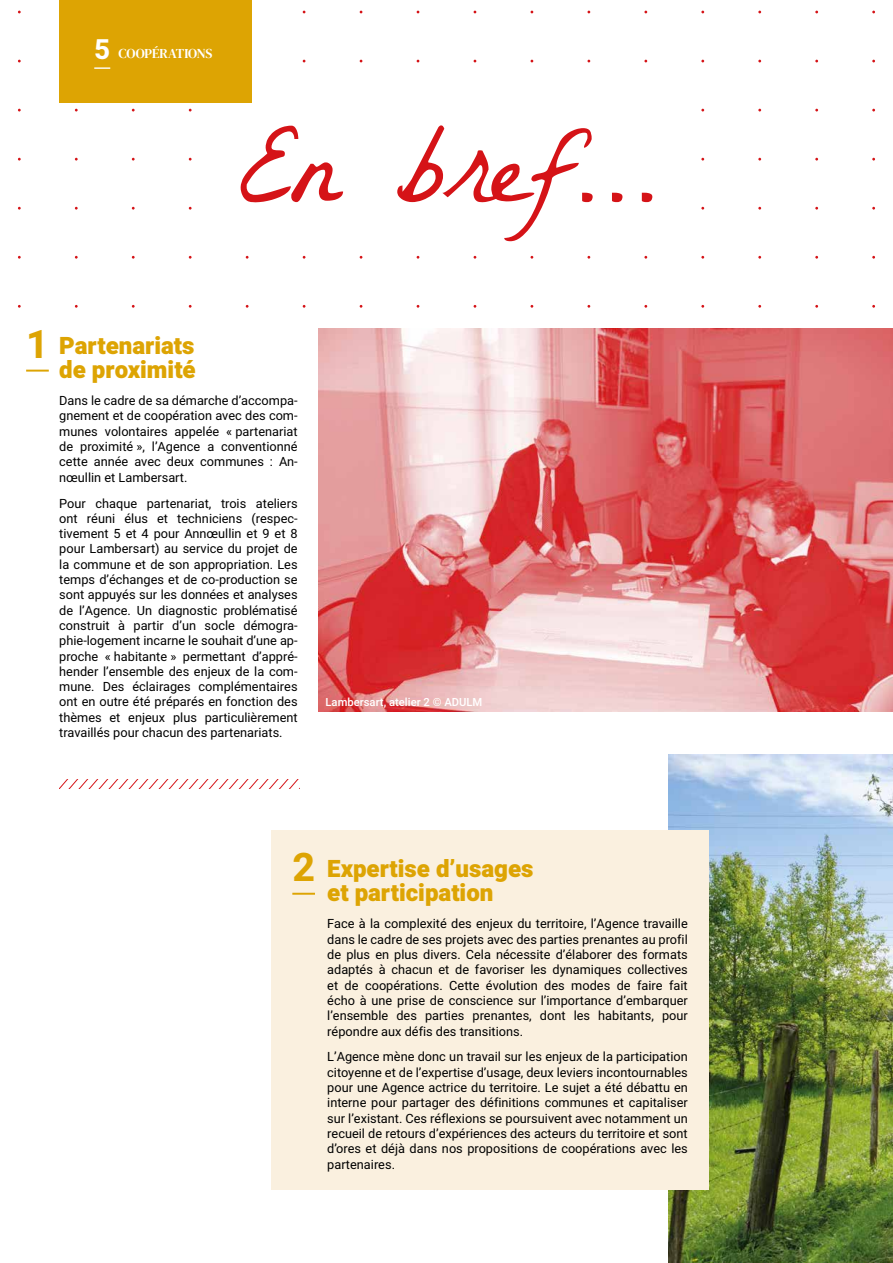
<style>
.page{position:relative;width:893px;height:1263px;background:#fff}
.page>*{position:absolute;margin:0;border:0;box-sizing:border-box;transform-origin:0 0}
.t1{font:700 39.3px "Heebo";color:#dda403}
.t2{font:900 24px/24px "Heebo";color:#dda403}
.t3{font:13.5px "DM Serif Text";letter-spacing:-.01em;color:#fff}
.t4{font:12.75px/15.3px "Heebo";color:#000;text-align:justify}
.t5{font:500 11.25px "Heebo";color:#fff}
.s1{font-family:"Heebo";font-weight:700;font-size:27.9px}
.s2{font-weight:700;font-size:39.3px}
</style>
<div class="page">
<img style="left:319px;top:329px;width:574px;height:383px">
<img style="left:668px;top:754px;width:225px;height:509px">
<div style="left:60px;top:0;width:192px;height:102px;background:#dda403"></div>
<svg style="left:241px;top:125px;width:411px;height:116px"></svg>
<hr style="left:26px;top:370px;width:23px;height:2px;background:#dda403">
<svg style="left:59px;top:779px;width:240px;height:9px"></svg>
<svg style="left:94px;top:67px;width:16px;height:2px"></svg>
<div style="left:271px;top:831px;width:438px;height:358px;background:#faf0df"></div>
<hr style="left:292px;top:893px;width:23px;height:2px;background:#dda403">
<p class="t3" style="left:94px;top:45px;width:120px"><span class="s1">5</span> COOPÉRATIONS</p>
<h1 class="t1" style="left:26px;top:316px;width:24px">1</h1>
<h2 class="t2" style="left:59px;top:335px;width:138px">Partenariats de proximité</h2>
<p class="t4" style="left:59px;top:393px;width:240px">Dans le cadre de sa démarche d’accompa&shy;gnement et de coopération avec des com&shy;munes volontaires appelée « partenariat de proximité », l’Agence a conventionné cette année avec deux communes : An&shy;nœullin et Lambersart.</p>
<p class="t4" style="left:59px;top:495px;width:240px">Pour chaque partenariat, trois ateliers ont réuni élus et techniciens (respec&shy;tivement 5 et 4 pour Annœullin et 9 et 8 pour Lambersart) au service du projet de la commune et de son appropriation. Les temps d’échanges et de co-production se sont appuyés sur les données et analyses de l’Agence. Un diagnostic problématisé construit à partir d’un socle démogra&shy;phie-logement incarne le souhait d’une ap&shy;proche « habitante » permettant d’appré&shy;hender l’ensemble des enjeux de la com&shy;mune. Des éclairages complémentaires ont en outre été préparés en fonction des thèmes et enjeux plus particulièrement travaillés pour chacun des partenariats.</p>
<p class="t5" style="left:326px;top:694px;width:158px">Lambersart, atelier 2 © ADULM</p>
<h2 class="t2" style="left:292px;top:858px;width:243px;text-align:center"><span class="s2">2</span> Expertise d’usages et participation</h2>
<p class="t4" style="left:327px;top:916px;width:362px">Face à la complexité des enjeux du territoire, l’Agence travaille dans le cadre de ses projets avec des parties prenantes au profil de plus en plus divers. Cela nécessite d’élaborer des formats adaptés à chacun et de favoriser les dynamiques collectives et de coopérations. Cette évolution des modes de faire fait écho à une prise de conscience sur l’importance d’embarquer l’ensemble des parties prenantes, dont les habitants, pour répondre aux défis des transitions.</p>
<p class="t4" style="left:327px;top:1049px;width:362px">L’Agence mène donc un travail sur les enjeux de la participation citoyenne et de l’expertise d’usage, deux leviers incontournables pour une Agence actrice du territoire. Le sujet a été débattu en interne pour partager des définitions communes et capitaliser sur l’existant. Ces réflexions se poursuivent avec notamment un recueil de retours d’expériences des acteurs du territoire et sont d’ores et déjà dans nos propositions de coopérations avec les partenaires.</p>
</div>
